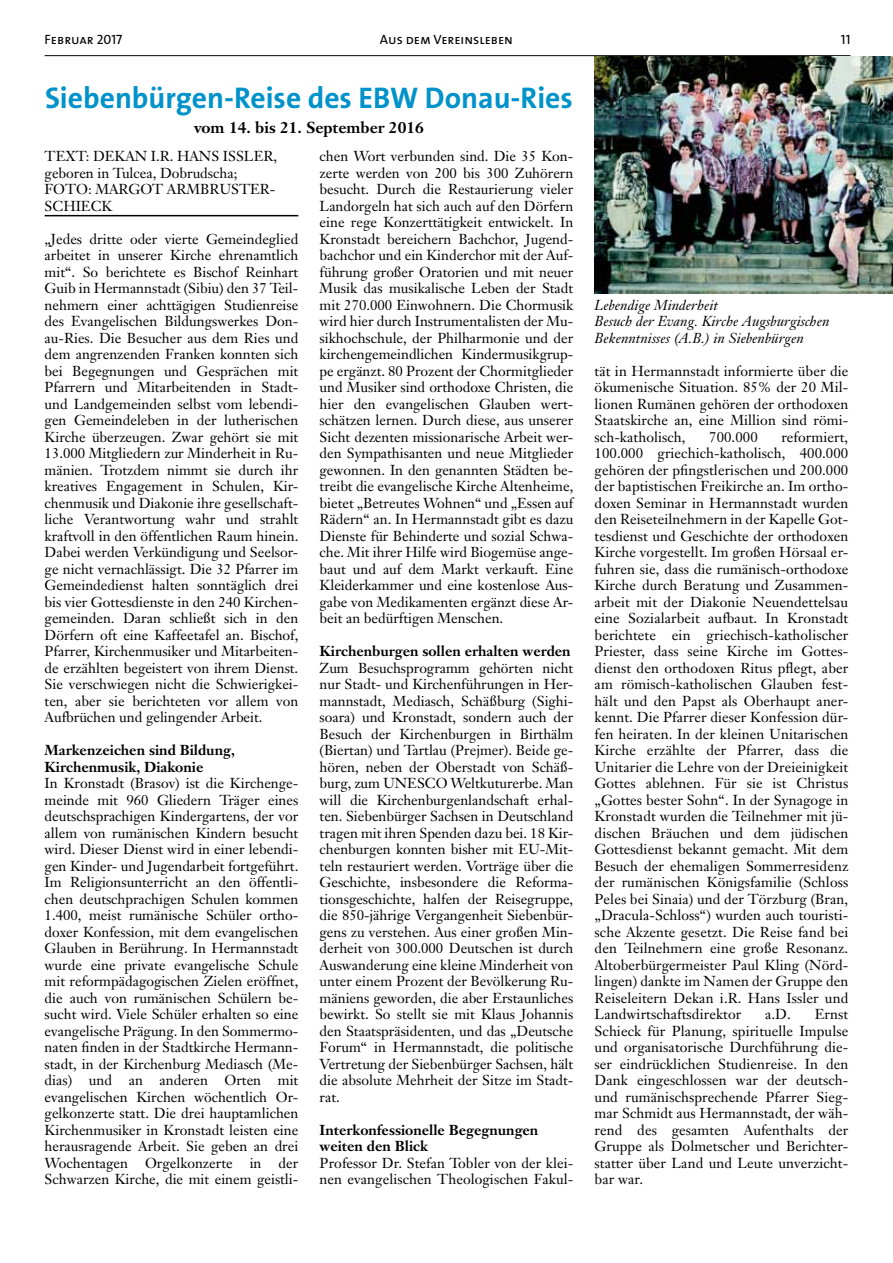
<style>
.page{position:relative;width:893px;height:1263px;background:#fff}
.page>*{position:absolute;margin:0;border:0;box-sizing:border-box;transform-origin:0 0}
.t1{font:700 30px "The Sans B7";color:#0092ca}
.t2{font:700 15.75px "Janson Text";color:#000}
.t3{font:14.25px/16.5px "Janson Text";color:#000;text-align:justify}
.t4{font:700 14.25px/16.5px "Janson Text";color:#000}
.t5{font:italic 14.25px/16.5px "Janson Text";letter-spacing:.005em;color:#000}
.t6{font:13.5px "The Sans Caps";color:#000}
</style>
<div class="page">
<hr style="left:45px;top:55px;width:805px;height:1px;background:#000">
<hr style="left:45px;top:215px;width:253px;height:1px;background:#000">
<img style="left:595px;top:56px;width:298px;height:237px">
<p class="t6" style="left:45px;top:28px;width:79px">Februar 2017</p>
<p class="t6" style="left:380px;top:28px;width:135px">Aus dem Vereinsleben</p>
<p class="t6" style="left:841px;top:28px;width:11px">11</p>
<h1 class="t1" style="left:45px;top:82px;width:529px">Siebenbürgen-Reise des EBW Donau-Ries</h1>
<p class="t2" style="left:194px;top:117px;width:231px">vom 14. bis 21. September 2016</p>
<p class="t3" style="left:45px;top:148px;width:72px">Text: Dekan</p>
<p class="t3" style="left:151px;top:148px;width:50px">i.R. Hans</p>
<p class="t3" style="left:223px;top:148px;width:10px">Issler</p>
<p class="t3" style="left:273px;top:148px;width:5px">,</p>
<p class="t3" style="left:45px;top:164px;width:194px">geboren in Tulcea, Dobrudscha;<br>Foto: Marg</p>
<p class="t3" style="left:140px;top:181px;width:48px">ot Armbruster</p>
<p class="t3" style="left:270px;top:181px;width:7px">-</p>
<p class="t3" style="left:45px;top:197px;width:65px">Schieck</p>
<p class="t3" style="left:45px;top:230px;width:255px">„Jedes dritte oder vierte Gemeindeglied arbeitet in unserer Kirche ehrenamtlich mit“. So berichtete es Bischof Reinhart Guib in Hermannstadt (Sibiu) den 37 Teil&shy;nehmern einer achttägigen Studienreise des Evangelischen Bildungswerkes Don&shy;au-Ries. Die Besucher aus dem Ries und dem angrenzenden Franken konnten sich bei Begegnungen und Gesprächen mit Pfarrern und Mitarbeitenden in Stadt&shy;und Landgemeinden selbst vom lebendi&shy;gen Gemeindeleben in der lutherischen Kirche überzeugen. Zwar gehört sie mit 13.000 Mitgliedern zur Minderheit in Ru&shy;mänien. Trotzdem nimmt sie durch ihr kreatives Engagement in Schulen, Kir&shy;chenmusik und Diakonie ihre gesellschaft&shy;liche Verantwortung wahr und strahlt kraftvoll in den öffentlichen Raum hinein.<br>Dabei werden Verkündigung und Seelsor&shy;ge nicht vernachlässigt. Die 32 Pfarrer im Gemeindedienst halten sonntäglich drei bis vier Gottesdienste in den 240 Kirchen&shy;gemeinden. Daran schließt sich in den Dörfern oft eine Kaffeetafel an. Bischof, Pfarrer, Kirchenmusiker und Mitarbeiten&shy;de erzählten begeistert von ihrem Dienst.<br>Sie verschwiegen nicht die Schwierigkei&shy;ten, aber sie berichteten vor allem von Aufbrüchen und gelingender Arbeit.</p>
<p class="t4" style="left:45px;top:742px;width:192px">Markenzeichen sind Bildung,<br>Kirchenmusik, Diakonie</p>
<p class="t3" style="left:45px;top:775px;width:255px">In Kronstadt (Brasov) ist die Kirchenge&shy;meinde mit 960 Gliedern Träger eines deutschsprachigen Kindergartens, der vor allem von rumänischen Kindern besucht wird. Dieser Dienst wird in einer lebendi&shy;gen Kinder- und Jugendarbeit fortgeführt.<br>Im Religionsunterricht an den öffentli&shy;chen deutschprachigen Schulen kommen 1.400, meist rumänische Schüler ortho&shy;doxer Konfession, mit dem evangelischen Glauben in Berührung. In Hermannstadt wurde eine private evangelische Schule mit reformpädagogischen Zielen eröffnet, die auch von rumänischen Schülern be&shy;sucht wird. Viele Schüler erhalten so eine evangelische Prägung. In den Sommermo&shy;naten finden in der Stadtkirche Hermann&shy;stadt, in der Kirchenburg Mediasch (Me&shy;dias) und an anderen Orten mit evangelischen Kirchen wöchentlich Or&shy;gelkonzerte statt. Die drei hauptamlichen Kirchenmusiker in Kronstadt leisten eine herausragende Arbeit. Sie geben an drei Wochentagen Orgelkonzerte in der Schwarzen Kirche, die mit einem geistli-</p>
<p class="t3" style="left:320px;top:148px;width:255px">chen Wort verbunden sind. Die 35 Kon&shy;zerte werden von 200 bis 300 Zuhörern besucht. Durch die Restaurierung vieler Landorgeln hat sich auch auf den Dörfern eine rege Konzerttätigkeit entwickelt. In Kronstadt bereichern Bachchor, Jugend&shy;bachchor und ein Kinderchor mit der Auf&shy;führung großer Oratorien und mit neuer Musik das musikalische Leben der Stadt mit 270.000 Einwohnern. Die Chormusik wird hier durch Instrumentalisten der Mu&shy;sikhochschule, der Philharmonie und der kirchengemeindlichen Kindermusikgrup&shy;pe ergänzt. 80 Prozent der Chormitglieder und Musiker sind orthodoxe Christen, die hier den evangelischen Glauben wert&shy;schätzen lernen. Durch diese, aus unserer Sicht dezenten missionarische Arbeit wer&shy;den Sympathisanten und neue Mitglieder gewonnen. In den genannten Städten be&shy;treibt die evangelische Kirche Altenheime, bietet „Betreutes Wohnen“ und „Essen auf Rädern“ an. In Hermannstadt gibt es dazu Dienste für Behinderte und sozial Schwa&shy;che. Mit ihrer Hilfe wird Biogemüse ange&shy;baut und auf dem Markt verkauft. Eine Kleiderkammer und eine kostenlose Aus&shy;gabe von Medikamenten ergänzt diese Ar&shy;beit an bedürftigen Menschen.</p>
<p class="t4" style="left:320px;top:643px;width:253px">Kirchenburgen sollen erhalten werden</p>
<p class="t3" style="left:320px;top:659px;width:255px">Zum Besuchsprogramm gehörten nicht nur Stadt- und Kirchenführungen in Her&shy;mannstadt, Mediasch, Schäßburg (Sighi&shy;soara) und Kronstadt, sondern auch der Besuch der Kirchenburgen in Birthälm (Biertan) und Tartlau (Prejmer). Beide ge&shy;hören, neben der Oberstadt von Schäß&shy;burg, zum UNESCO Weltkuturerbe. Man will die Kirchenburgenlandschaft erhal&shy;ten. Siebenbürger Sachsen in Deutschland tragen mit ihren Spenden dazu bei. 18 Kir&shy;chenburgen konnten bisher mit EU-Mit&shy;teln restauriert werden. Vorträge über die Geschichte, insbesondere die Reforma&shy;tionsgeschichte, halfen der Reisegruppe, die 850-jährige Vergangenheit Siebenbür&shy;gens zu verstehen. Aus einer großen Min&shy;derheit von 300.000 Deutschen ist durch Auswanderung eine kleine Minderheit von unter einem Prozent der Bevölkerung Ru&shy;mäniens geworden, die aber Erstaunliches bewirkt. So stellt sie mit Klaus Johannis den Staatspräsidenten, und das „Deutsche Forum“ in Hermannstadt, die politische Vertretung der Siebenbürger Sachsen, hält die absolute Mehrheit der Sitze im Stadt&shy;rat.</p>
<p class="t4" style="left:320px;top:1121px;width:220px">Interkonfessionelle Begegnungen weiten den Blick</p>
<p class="t3" style="left:320px;top:1154px;width:255px">Professor Dr. Stefan Tobler von der klei&shy;nen evangelischen Theologischen Fakul-</p>
<p class="t5" style="left:595px;top:297px;width:236px">Lebendige Minderheit<br>Besuch der Evang. Kirche Augsburgischen<br>Bekenntnisses (A.B.) in Siebenbürgen</p>
<p class="t3" style="left:595px;top:362px;width:255px">tät in Hermannstadt informierte über die ökumenische Situation. 85% der 20 Mil&shy;lionen Rumänen gehören der orthodoxen Staatskirche an, eine Million sind römi&shy;sch-katholisch,</p>
<p class="t3" style="left:595px;top:428px;width:255px;text-indent:187px">reformiert, 100.000 griechich-katholisch, 400.000 gehören der pfingstlerischen und 200.000 der baptistischen Freikirche an. Im ortho&shy;doxen Seminar in Hermannstadt wurden den Reiseteilnehmern in der Kapelle Got&shy;tesdienst und Geschichte der orthodoxen Kirche vorgestellt. Im großen Hörsaal er&shy;fuhren sie, dass die rumänisch-orthodoxe Kirche durch Beratung und Zusammen&shy;arbeit mit der Diakonie Neuendettelsau eine Sozialarbeit aufbaut. In Kronstadt berichtete ein griechisch-katholischer Priester, dass seine Kirche im Gottes&shy;dienst den orthodoxen Ritus pflegt, aber am römisch-katholischen Glauben fest&shy;hält und den Papst als Oberhaupt aner&shy;kennt. Die Pfarrer dieser Konfession dür&shy;fen heiraten. In der kleinen Unitarischen Kirche erzählte der Pfarrer, dass die Unitarier die Lehre von der Dreieinigkeit Gottes ablehnen. Für sie ist Christus „Gottes bester Sohn“. In der Synagoge in Kronstadt wurden die Teilnehmer mit jü&shy;dischen Bräuchen und dem jüdischen Gottesdienst bekannt gemacht. Mit dem Besuch der ehemaligen Sommerresidenz der rumänischen Königsfamilie (Schloss Peles bei Sinaia) und der Törzburg (Bran, „Dracula-Schloss“) wurden auch touristi&shy;sche Akzente gesetzt. Die Reise fand bei den Teilnehmern eine große Resonanz.<br>Altoberbürgermeister Paul Kling (Nörd&shy;lingen) dankte im Namen der Gruppe den Reiseleitern Dekan i.R. Hans Issler und Landwirtschaftsdirektor</p>
<p class="t3" style="left:709px;top:428px;width:50px">700.000</p>
<p class="t3" style="left:595px;top:1006px;width:255px;text-indent:220px">Ernst Schieck für Planung, spirituelle Impulse und organisatorische Durchführung die&shy;ser eindrücklichen Studienreise. In den Dank eingeschlossen war der deutsch&shy;und rumänischsprechende Pfarrer Sieg&shy;mar Schmidt aus Hermannstadt, der wäh&shy;rend des gesamten Aufenthalts der Gruppe als Dolmetscher und Berichter&shy;statter über Land und Leute unverzicht&shy;bar war.</p>
<p class="t3" style="left:765px;top:1006px;width:27px">a.D.</p>
</div>
